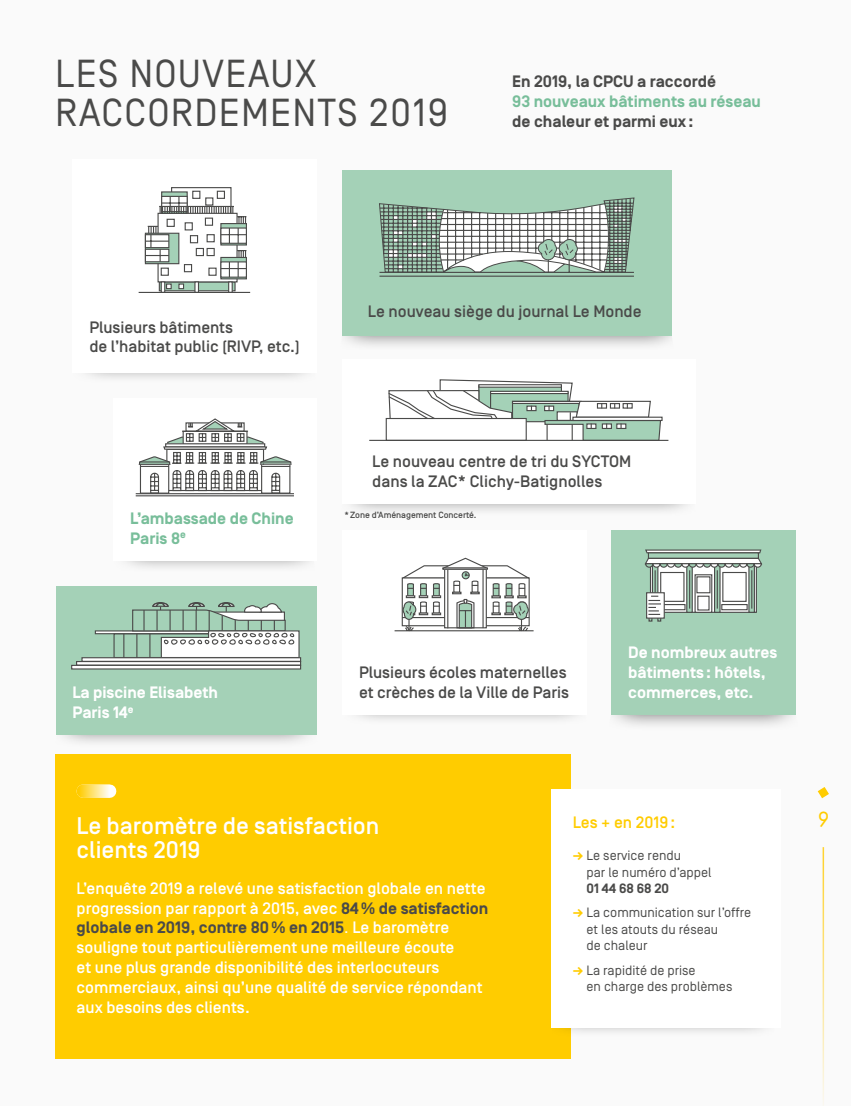
<style>
.page{position:relative;width:851px;height:1106px;background:#fff}
.page>*{position:absolute;margin:0;border:0;box-sizing:border-box;transform-origin:0 0}
.t1{font:39px/39px "Simplon Norm";letter-spacing:.03em;color:#4a4a49}
.t2{font:500 24px/24px "Simplon Norm";color:#fff}
.t3{font:21.9px "Simplon Mono";color:#fc0}
.t4{font:500 16.5px/19.8px "Simplon Norm";color:#fff}
.t5{font:500 16.5px/19.8px "Simplon Norm";letter-spacing:-.005em;color:#4a4a49}
.t6{font:700 16.5px/19.8px "Simplon Norm";color:#fff}
.t7{font:700 16.5px/19.8px "Simplon Norm";color:#78be9a}
.t8{font:700 16.5px "Simplon Norm";color:#4a4a49}
.t9{font:500 16.5px "Simplon Norm";color:#fc0}
.t10{font:13.5px/16.2px "Simplon Norm";color:#4a4a49}
.t11{font:700 13.5px "Simplon Norm";color:#4a4a49}
.t12{font:500 9px "Simplon Norm";letter-spacing:-.005em;color:#4a4a49}
.s1{font-weight:700;color:#4a4a49}
.s2{font-weight:400}
.s3{font-weight:700;color:#fc0}
</style>
<div class="page">
<div style="left:0;top:0;width:850px;height:1106px;background:#fafafa"></div>
<div style="left:55px;top:754px;width:516px;height:304px;background:#fc0"></div>
<svg style="left:358px;top:715px;width:218px;height:5px"></svg>
<svg style="left:56px;top:588px;width:261px;height:155px"></svg>
<svg style="left:127px;top:561px;width:182px;height:7px"></svg>
<svg style="left:87px;top:373px;width:219px;height:5px"></svg>
<svg style="left:551px;top:1027px;width:212px;height:5px"></svg>
<div style="left:551px;top:789px;width:230px;height:238px;background:#fff"></div>
<div style="left:113px;top:398px;width:203px;height:162px;background:#fff"></div>
<svg style="left:138px;top:418px;width:154px;height:75px"></svg>
<hr style="left:136px;top:493px;width:158px;height:1px;background:#4a4a49">
<hr style="left:136px;top:495px;width:158px;height:1px;background:#4a4a49">
<div style="left:56px;top:586px;width:260px;height:148px;background:#a4d1b7"></div>
<svg style="left:95px;top:630px;width:28px;height:4px"></svg>
<div style="left:113px;top:633px;width:96px;height:25px;background:#a4d1b7;border:1px solid #4a4a49"></div>
<svg style="left:81px;top:657px;width:220px;height:4px"></svg>
<svg style="left:76px;top:661px;width:225px;height:4px"></svg>
<svg style="left:71px;top:665px;width:230px;height:4px"></svg>
<svg style="left:123px;top:602px;width:177px;height:56px"></svg>
<div style="left:342px;top:530px;width:244px;height:185px;background:#fff"></div>
<svg style="left:394px;top:557px;width:140px;height:75px"></svg>
<div style="left:72px;top:159px;width:244px;height:214px;background:#fff"></div>
<svg style="left:159px;top:289px;width:76px;height:2px"></svg>
<div style="left:171px;top:187px;width:60px;height:33px;background:#fff;border:1px solid #4a4a49"></div>
<svg style="left:161px;top:289px;width:4px;height:3px"></svg>
<svg style="left:194px;top:289px;width:5px;height:3px"></svg>
<svg style="left:228px;top:289px;width:5px;height:3px"></svg>
<svg style="left:144px;top:190px;width:103px;height:99px"></svg>
<hr style="left:139px;top:292px;width:111px;height:1px;background:#4a4a49">
<svg style="left:614px;top:531px;width:182px;height:195px"></svg>
<div style="left:611px;top:530px;width:184px;height:185px;background:#a4d1b7"></div>
<svg style="left:649px;top:568px;width:107px;height:45px"></svg>
<svg style="left:651px;top:568px;width:7px;height:24px"></svg>
<svg style="left:686px;top:568px;width:6px;height:45px"></svg>
<div style="left:660px;top:572px;width:24px;height:30px;background:#fff;border:1px solid #4a4a49"></div>
<svg style="left:694px;top:574px;width:18px;height:39px"></svg>
<div style="left:697px;top:595px;width:12px;height:15px;background:#fff;border:1px solid #4a4a49"></div>
<div style="left:696px;top:576px;width:14px;height:17px;background:#fff;border:1px solid #4a4a49"></div>
<hr style="left:689px;top:570px;width:1px;height:38px;background:#4a4a49">
<hr style="left:654px;top:570px;width:1px;height:38px;background:#4a4a49">
<svg style="left:714px;top:568px;width:6px;height:45px"></svg>
<svg style="left:748px;top:568px;width:6px;height:45px"></svg>
<div style="left:722px;top:572px;width:24px;height:30px;background:#fff;border:1px solid #4a4a49"></div>
<hr style="left:751px;top:570px;width:1px;height:38px;background:#4a4a49">
<hr style="left:716px;top:570px;width:1px;height:38px;background:#4a4a49">
<svg style="left:644px;top:549px;width:118px;height:19px"></svg>
<svg style="left:664px;top:604px;width:21px;height:6px"></svg>
<svg style="left:721px;top:604px;width:26px;height:6px"></svg>
<div style="left:646px;top:592px;width:18px;height:26px;background:#fff;border:1px solid #4a4a49"></div>
<svg style="left:648px;top:595px;width:13px;height:26px"></svg>
<svg style="left:342px;top:171px;width:330px;height:175px"></svg>
<div style="left:342px;top:171px;width:329px;height:164px;background:#a4d1b7"></div>
<hr style="left:379px;top:276px;width:255px;height:1px;background:#4a4a49">
<svg style="left:379px;top:197px;width:255px;height:76px"></svg>
<svg style="left:351px;top:504px;width:336px;height:7px"></svg>
<div style="left:342px;top:359px;width:353px;height:145px;background:#fff"></div>
<svg style="left:387px;top:379px;width:276px;height:61px"></svg>
<hr style="left:369px;top:440px;width:299px;height:1px;background:#4a4a49">
<svg style="left:83px;top:784px;width:27px;height:14px"></svg>
<hr style="left:822px;top:847px;width:2px;height:259px;background:#ffd332">
<svg style="left:817px;top:787px;width:11px;height:11px"></svg>
<h1 class="t1" style="left:55px;top:55px;width:394px">LES NOUVEAUX<br>RACCORDEMENTS 2019</h1>
<p class="t8" style="left:512px;top:73px;width:205px">En 2019, la CPCU a raccordé</p>
<p class="t7" style="left:512px;top:92px;width:250px">93 nouveaux bâtiments au réseau</p>
<p class="t8" style="left:512px;top:112px;width:182px">de chaleur et parmi eux:</p>
<p class="t5" style="left:89px;top:318px;width:212px">Plusieurs bâtiments<br>de l’habitat public (RIVP, etc.)</p>
<p class="t7" style="left:130px;top:509px;width:165px">L’ambassade de Chine<br>Paris 8<sup>e</sup></p>
<p class="t6" style="left:72px;top:683px;width:147px">La piscine Elisabeth<br>Paris 14<sup>e</sup></p>
<p class="t5" style="left:368px;top:302px;width:275px">Le nouveau siège du journal Le Monde</p>
<p class="t5" style="left:372px;top:452px;width:260px">Le nouveau centre de tri du SYCTOM dans la ZAC* Clichy-Batignolles</p>
<p class="t12" style="left:344px;top:510px;width:133px">*Zone d’Aménagement Concerté.</p>
<p class="t5" style="left:359px;top:663px;width:211px">Plusieurs écoles maternelles et crèches de la Ville de Paris</p>
<p class="t6" style="left:628px;top:643px;width:151px">De nombreux autres bâtiments : hôtels, commerces, etc.</p>
<h2 class="t2" style="left:77px;top:814px;width:304px">Le baromètre de satisfaction clients 2019</h2>
<p class="t4" style="left:77px;top:879px;width:413px">L’enquête 2019 a relevé une satisfaction globale en nette progression par rapport à 2015, avec <span class="s1">84% de satisfaction globale en 2019, contre 80% en 2015</span><span class="s2">.</span> Le baromètre souligne tout particulièrement une meilleure écoute<br>et une plus grande disponibilité des interlocuteurs commerciaux, ainsi qu’une qualité de service répondant aux besoins des clients.</p>
<p class="t9" style="left:572px;top:813px;width:104px">Les + en 2019:</p>
<p class="t10" style="left:586px;top:847px;width:126px;text-indent:-14px"><span class="s3">→</span> Le service rendu<br>par le numéro d’appel</p>
<p class="t11" style="left:586px;top:880px;width:84px">01 44 68 68 20</p>
<p class="t10" style="left:586px;top:905px;width:166px;text-indent:-14px"><span class="s3">→</span> La communication sur l’offre et les atouts du réseau<br>de chaleur</p>
<p class="t10" style="left:586px;top:962px;width:147px;text-indent:-14px"><span class="s3">→</span> La rapidité de prise<br>en charge des problèmes</p>
<h3 class="t3" style="left:816px;top:807px;width:15px">9</h3>
</div>
